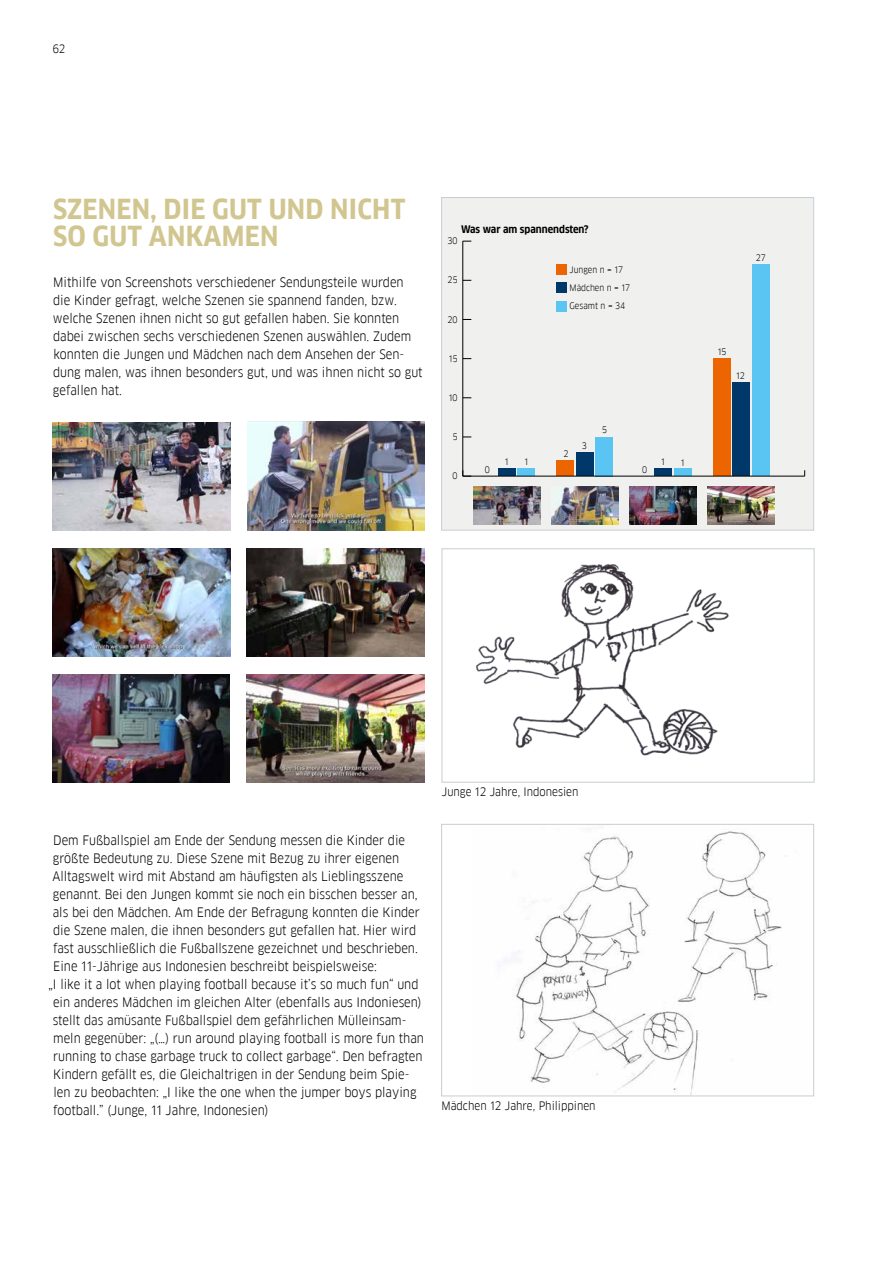
<style>
.page{position:relative;width:893px;height:1263px;background:#fff}
.page>*{position:absolute;margin:0;border:0;box-sizing:border-box;transform-origin:0 0}
.t1{font:700 27px/27px "Goethe FF Clan";letter-spacing:.01em;color:#d2c690}
.t2{font:12.75px/18px "Goethe FF Clan";color:#000}
.t3{font:11.4px "Goethe FF Clan";color:#000}
.t4{font:11.25px "Goethe FF Clan";color:#000}
.t5{font:700 10.2px "Goethe FF Clan";color:#000}
.t6{font:8.7px/18.3px "Goethe FF Clan";color:#000}
</style>
<div class="page">
<img style="left:247px;top:421px;width:178px;height:109px">
<img style="left:53px;top:422px;width:177px;height:108px">
<img style="left:53px;top:548px;width:177px;height:108px">
<img style="left:247px;top:548px;width:178px;height:108px">
<img style="left:52px;top:674px;width:178px;height:108px">
<img style="left:246px;top:674px;width:179px;height:108px">
<div style="left:442px;top:197px;width:372px;height:333px;background:#f0f0ef"></div>
<div style="left:752px;top:265px;width:17px;height:211px;background:#5ac5f2"></div>
<div style="left:732px;top:382px;width:18px;height:94px;background:#003869"></div>
<div style="left:713px;top:359px;width:17px;height:117px;background:#ec6500"></div>
<div style="left:674px;top:468px;width:17px;height:8px;background:#5ac5f2"></div>
<div style="left:654px;top:468px;width:18px;height:8px;background:#003869"></div>
<div style="left:596px;top:437px;width:17px;height:39px;background:#5ac5f2"></div>
<div style="left:576px;top:453px;width:18px;height:23px;background:#003869"></div>
<div style="left:557px;top:460px;width:17px;height:16px;background:#ec6500"></div>
<div style="left:517px;top:468px;width:18px;height:8px;background:#5ac5f2"></div>
<div style="left:498px;top:468px;width:18px;height:8px;background:#003869"></div>
<hr style="left:463px;top:476px;width:342px;height:1px;background:#000">
<hr style="left:462px;top:241px;width:1px;height:235px;background:#000">
<svg style="left:462px;top:470px;width:9px;height:7px"></svg>
<div style="left:557px;top:265px;width:10px;height:10px;background:#ec6500"></div>
<div style="left:557px;top:301px;width:10px;height:10px;background:#5ac5f2"></div>
<div style="left:557px;top:283px;width:10px;height:10px;background:#003869"></div>
<img style="left:473px;top:486px;width:68px;height:38px">
<img style="left:551px;top:486px;width:68px;height:38px">
<img style="left:629px;top:486px;width:68px;height:38px">
<img style="left:707px;top:486px;width:68px;height:38px">
<div style="left:441px;top:197px;width:373px;height:333px;border:1px solid #c7ced2"></div>
<img style="left:476px;top:564px;width:253px;height:195px">
<div style="left:442px;top:549px;width:372px;height:233px;border:1px solid #c7ced2"></div>
<img style="left:512px;top:829px;width:274px;height:265px">
<div style="left:441px;top:824px;width:373px;height:272px;border:1px solid #c7ced2"></div>
<p class="t4" style="left:53px;top:42px;width:14px">62</p>
<h1 class="t1" style="left:53px;top:195px;width:354px">SZENEN, DIE GUT UND NICHT<br>SO GUT ANKAMEN</h1>
<p class="t2" style="left:53px;top:274px;width:371px">Mithilfe von Screenshots verschiedener Sendungsteile wurden die Kinder gefragt, welche Szenen sie spannend fanden, bzw. welche Szenen ihnen nicht so gut gefallen haben. Sie konnten dabei zwischen sechs verschiedenen Szenen auswählen. Zudem konnten die Jungen und Mädchen nach dem Ansehen der Sen&shy;dung malen, was ihnen besonders gut, und was ihnen nicht so gut gefallen hat.</p>
<p class="t5" style="left:461px;top:223px;width:129px">WAS WAR AM SPANNENDSTEN?</p>
<p class="t6" style="left:447px;top:232px;width:12px">30</p>
<p class="t6" style="left:448px;top:271px;width:11px">25</p>
<p class="t6" style="left:447px;top:310px;width:12px">20</p>
<p class="t6" style="left:570px;top:260px;width:62px">Jungen n = 17<br>Mädchen n = 17<br>Gesamt n = 34</p>
<p class="t6" style="left:449px;top:349px;width:10px">15</p>
<p class="t6" style="left:449px;top:388px;width:10px">10</p>
<p class="t6" style="left:453px;top:428px;width:6px">5</p>
<p class="t6" style="left:452px;top:467px;width:7px">0</p>
<p class="t6" style="left:485px;top:460px;width:7px">0</p>
<p class="t6" style="left:505px;top:453px;width:5px">1</p>
<p class="t6" style="left:524px;top:453px;width:5px">1</p>
<p class="t6" style="left:563px;top:445px;width:7px">2</p>
<p class="t6" style="left:582px;top:437px;width:7px">3</p>
<p class="t6" style="left:602px;top:421px;width:6px">5</p>
<p class="t6" style="left:642px;top:460px;width:7px">0</p>
<p class="t6" style="left:661px;top:453px;width:5px">1</p>
<p class="t6" style="left:681px;top:453px;width:5px">1</p>
<p class="t6" style="left:756px;top:249px;width:11px">27</p>
<p class="t6" style="left:718px;top:343px;width:10px">15</p>
<p class="t6" style="left:736px;top:366px;width:10px">12</p>
<p class="t2" style="left:53px;top:832px;width:353px">Dem Fußballspiel am Ende der Sendung messen die Kinder die</p>
<p class="t2" style="left:53px;top:850px;width:348px">größte Bedeutung zu. Diese Szene mit Bezug zu ihrer eigenen</p>
<p class="t2" style="left:53px;top:868px;width:352px">Alltagswelt wird mit Abstand am häufigsten als Lieblingsszene</p>
<p class="t2" style="left:53px;top:886px;width:366px">genannt. Bei den Jungen kommt sie noch ein bisschen besser an,</p>
<p class="t2" style="left:53px;top:904px;width:369px">als bei den Mädchen. Am Ende der Befragung konnten die Kinder</p>
<p class="t2" style="left:53px;top:922px;width:365px">die Szene malen, die ihnen besonders gut gefallen hat. Hier wird</p>
<p class="t2" style="left:53px;top:940px;width:366px">fast ausschließlich die Fußballszene gezeichnet und beschrieben.</p>
<p class="t2" style="left:53px;top:958px;width:325px">Eine 11-Jährige aus Indonesien beschreibt beispielsweise:</p>
<p class="t2" style="left:48px;top:976px;width:372px">„I like it a lot when playing football because it’s so much fun“ und</p>
<p class="t2" style="left:53px;top:994px;width:370px">ein anderes Mädchen im gleichen Alter (ebenfalls aus Indoniesen)</p>
<p class="t2" style="left:53px;top:1012px;width:355px">stellt das amüsante Fußballspiel dem gefährlichen Mülleinsam-</p>
<p class="t2" style="left:53px;top:1030px;width:372px">meln gegenüber: „(…) run around playing football is more fun than</p>
<p class="t2" style="left:53px;top:1048px;width:371px">running to chase garbage truck to collect garbage“. Den befragten</p>
<p class="t2" style="left:53px;top:1066px;width:358px">Kindern gefällt es, die Gleichaltrigen in der Sendung beim Spie-</p>
<p class="t2" style="left:53px;top:1084px;width:365px">len zu beobachten: „I like the one when the jumper boys playing</p>
<p class="t2" style="left:53px;top:1102px;width:217px">football.” (Junge, 11 Jahre, Indonesien)</p>
<p class="t3" style="left:442px;top:785px;width:138px">Junge 12 Jahre, Indonesien</p>
<p class="t3" style="left:441px;top:1099px;width:156px">Mädchen 12 Jahre, Philippinen</p>
</div>
